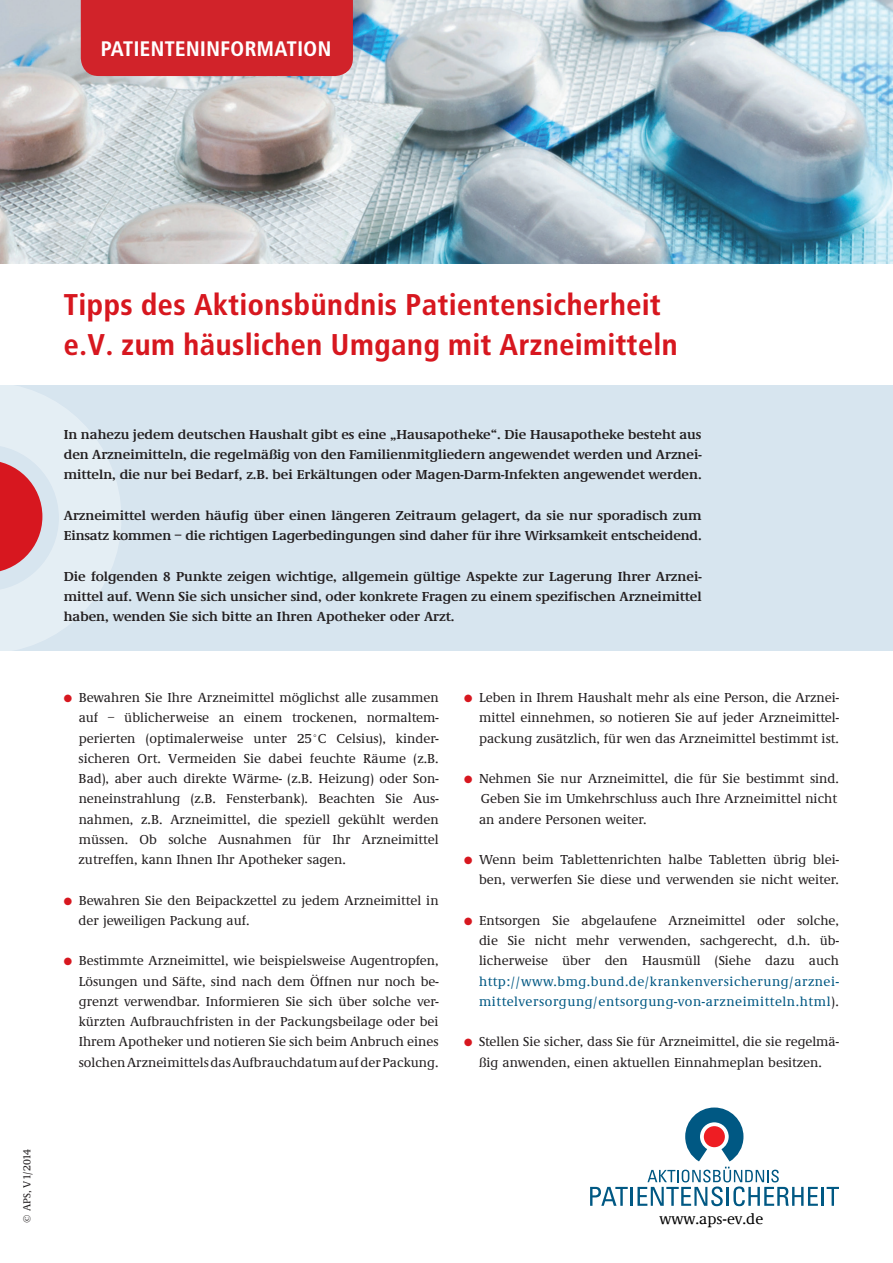
<style>
.page{position:relative;width:893px;height:1263px;background:#fff}
.page>*{position:absolute;margin:0;border:0;box-sizing:border-box;transform-origin:0 0}
.t1{font:700 30px/40.5px "Transit";color:#d7171f}
.t2{font:700 21px "Transit";color:#fff}
.t3{font:15px "Demos Com";color:#000}
._3_Aufzählung{font:500 13.5px/20.2px "Demos EF";color:#231f20;text-align:justify}
.Copy{font:600 13.5px/20.2px "Demos EF";color:#231f20;text-align:justify}
.t4{font:500 10.5px "Demos EF";color:#231f20}
.s1{font-family:"Transit Offc"}
.s2{color:#d7171f}
.s3{font-family:"Demos Com";font-weight:400}
.s4{color:#005883}
</style>
<div class="page">
<div style="left:0;top:385px;width:893px;height:266px;background:#d7e5ef"></div>
<img style="left:0;top:0;width:893px;height:264px">
<svg style="left:0;top:385px;width:121px;height:266px"></svg>
<svg style="left:590px;top:1187px;width:38px;height:19px"></svg>
<hr style="left:630px;top:1187px;width:3px;height:19px;background:#005883">
<hr style="left:821px;top:1187px;width:3px;height:19px;background:#005883">
<svg style="left:827px;top:1187px;width:12px;height:19px"></svg>
<svg style="left:637px;top:1107px;width:181px;height:99px"></svg>
<div style="left:704px;top:1126px;width:21px;height:21px;background:#ee1d23;border-radius:50%"></div>
<div style="left:81px;top:0;width:272px;height:76px;background:#d1232a"></div>
<p class="t2" style="left:101px;top:36px;width:232px">PATIENTENINFORMATION</p>
<p class="t1" style="left:64px;top:284px;width:616px">Tipps des Aktionsbünd<span class="s1">n</span>is Patientensicherheit e.V. zum häuslichen Umgang mit Arzneimitteln</p>
<p class="Copy" style="left:64px;top:424px;width:639px">In nahezu jedem deutschen Haushalt gibt es eine „Hausapotheke“. Die Hausapotheke besteht aus den Arzneimitteln, die regelmäßig von den Familienmitgliedern angewendet werden und Arznei&shy;mitteln, die nur bei Bedarf, z.B. bei Erkältungen oder Magen-Darm-Infekten angewendet werden.</p>
<p class="Copy" style="left:64px;top:505px;width:639px">Arzneimittel werden häufig über einen längeren Zeitraum gelagert, da sie nur sporadisch zum<br>Einsatz kommen – die richtigen Lagerbedingungen sind daher für ihre Wirksamkeit entscheidend.</p>
<p class="Copy" style="left:64px;top:566px;width:639px">Die folgenden 8 Punkte zeigen wichtige, allgemein gültige Aspekte zur Lagerung Ihrer Arznei&shy;mittel auf. Wenn Sie sich unsicher sind, oder konkrete Fragen zu einem spezifischen Arzneimittel haben, wenden Sie sich bitte an Ihren Apotheker oder Arzt.</p>
<p class="_3_Aufzählung" style="left:64px;top:688px;width:376px"><span class="s2">●</span> Bewahren Sie Ihre Arzneimittel möglichst alle zusammen</p>
<p class="_3_Aufzählung" style="left:79px;top:708px;width:361px">auf – üblicherweise an einem trockenen, normaltem&shy;perierten (optimalerweise unter 25°C Celsius), kinder&shy;sicheren Ort. Vermeiden Sie dabei feuchte Räume (z.B.<br>Bad), aber auch direkte Wä<span class="s3">r</span>me- (z.B. Heizung) oder Son&shy;neneinstrahlung (z.B. Fensterbank). Beachten Sie Aus&shy;nahmen, z.B. Arzneimittel, die speziell gekühlt werden müssen. Ob solche Ausnahmen für Ihr Arzneimittel zutreffen, kann Ihnen Ihr Apotheker sagen.</p>
<p class="_3_Aufzählung" style="left:64px;top:890px;width:376px"><span class="s2">●</span> Bewahren Sie den Beipackzettel zu jedem Arzneimittel in</p>
<p class="_3_Aufzählung" style="left:79px;top:911px;width:173px">der jeweiligen Packung auf.</p>
<p class="_3_Aufzählung" style="left:79px;top:951px;width:361px;text-indent:-15px"><span class="s2">●</span> Bestimmte Arzneimittel, wie beispielsweise Augentropfen, Lösungen und Säfte, sind nach dem Öffnen nur noch be&shy;grenzt verwendbar. Informieren Sie sich über solche ver&shy;kürzten Aufbrauchfristen in der Packungsbeilage oder bei Ihrem Apotheker und notieren Sie sich beim Anbruch eines solchen Arzneimittels das Aufbrauchdatum auf der Packung.</p>
<p class="_3_Aufzählung" style="left:479px;top:688px;width:361px;text-indent:-15px"><span class="s2">●</span> Leben in Ihrem Haushalt mehr als eine Person, die Arznei&shy;mittel einnehmen, so notieren Sie auf jeder Arzneimittel&shy;packung zusätzlich, für wen das Arzneimittel bestimmt ist.</p>
<p class="_3_Aufzählung" style="left:464px;top:769px;width:376px;text-align:right"><span class="s2">●</span> Nehmen Sie nur Arzneimittel, die für Sie bestimmt sind.<br>Geben Sie im Umkehrschluss auch Ihre Arzneimittel nicht</p>
<p class="_3_Aufzählung" style="left:479px;top:809px;width:169px">an andere Personen weiter.</p>
<p class="_3_Aufzählung" style="left:464px;top:850px;width:376px;text-align:right"><span class="s2">●</span> Wenn beim Tablettenrichten halbe Tabletten übrig blei&shy;ben, verwerfen Sie diese und verwenden sie nicht weiter.</p>
<p class="_3_Aufzählung" style="left:479px;top:911px;width:361px;text-indent:-15px"><span class="s2">●</span> Entsorgen Sie abgelaufene Arzneimittel oder solche, die Sie nicht mehr verwenden, sachgerecht, d.h. üb&shy;licherweise über den Hausmüll (Siehe dazu auch <span class="s4">http://www.bmg.bund.de/krankenversicherung/arznei&shy;mittelversorgung/entsorgung-von-arzneimitteln.html</span>).</p>
<p class="_3_Aufzählung" style="left:464px;top:1032px;width:376px;text-align:center"><span class="s2">●</span> Stellen Sie sicher, dass Sie für Arzneimittel, die sie regelmä&shy;ßig anwenden, einen aktuellen Einnahmeplan besitzen.</p>
<p class="t4" style="left:21px;top:1223px;width:76px;rotate:-90deg">© APS, V1/2014</p>
<p class="t3" style="left:659px;top:1211px;width:105px">www.aps-ev.de</p>
</div>
